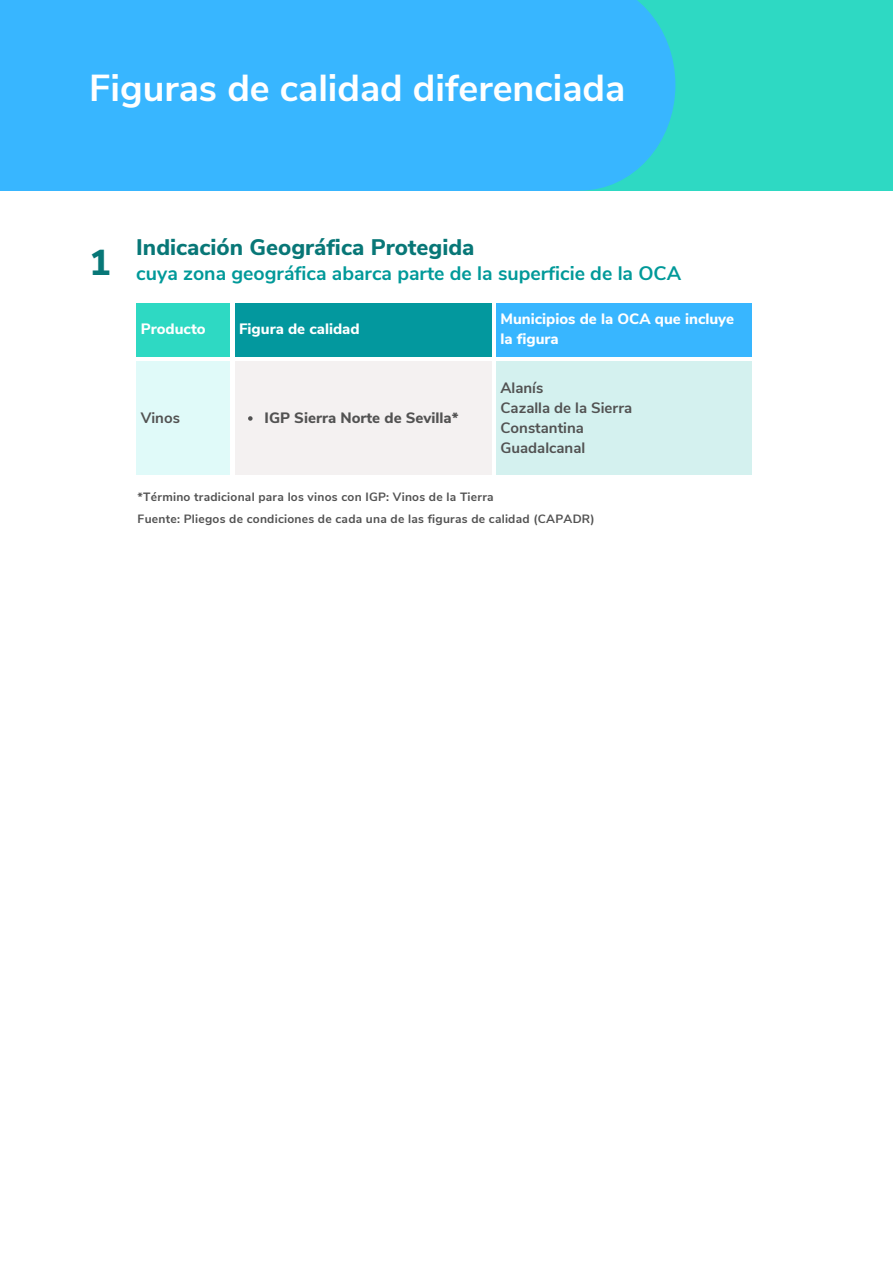
<style>
.page{position:relative;width:893px;height:1264px;background:#fff}
.page>*{position:absolute;margin:0;border:0;box-sizing:border-box;transform-origin:0 0}
.t1{font:700 37.5px "Nunito Sans";color:#fff}
.t2{font:800 22.5px "Nunito Sans";color:#087777}
.t3{font:700 19.5px "Nunito Sans";color:#019999}
.t4{font:800 15px/20.2px "Nunito Sans";color:#fff}
.t5{font:700 15px/20.2px "Nunito Sans";color:#525252}
.t6{font:800 15px "Nunito Sans";color:#525252}
.t7{font:700 12px "Nunito Sans";letter-spacing:.02em;color:#525252}
</style>
<div class="page">
<div style="left:580px;top:0;width:312px;height:191px;background:#2ed9c3"></div>
<div style="left:0;top:0;width:580px;height:191px;background:#38b6ff"></div>
<svg style="left:580px;top:0;width:95px;height:190px"></svg>
<div style="left:136px;top:302px;width:94px;height:54px;background:#2ed9c3"></div>
<div style="left:234px;top:302px;width:257px;height:54px;background:#03989e"></div>
<div style="left:496px;top:302px;width:255px;height:54px;background:#38b6ff"></div>
<div style="left:136px;top:361px;width:94px;height:114px;background:#e0faf9"></div>
<div style="left:234px;top:361px;width:257px;height:114px;background:#f4f1f1"></div>
<div style="left:496px;top:361px;width:255px;height:114px;background:#d4f1ef"></div>
<svg style="left:248px;top:416px;width:4px;height:5px"></svg>
<h1 class="t1" style="left:89px;top:63px;width:537px">Figuras de calidad diferenciada</h1>
<h2 class="t2" style="left:136px;top:233px;width:340px">Indicación Geográfica Protegida</h2>
<h3 class="t3" style="left:89px;top:260px;width:593px"><sup>1</sup> cuya zona geográfica abarca parte de la superficie de la OCA</h3>
<p class="t4" style="left:141px;top:319px;width:66px">Producto</p>
<p class="t4" style="left:239px;top:319px;width:122px">Figura de calidad</p>
<p class="t4" style="left:500px;top:309px;width:235px">Municipios de la OCA que incluye la figura</p>
<p class="t5" style="left:141px;top:408px;width:41px">Vinos</p>
<p class="t6" style="left:264px;top:408px;width:195px">IGP Sierra Norte de Sevilla*</p>
<p class="t5" style="left:500px;top:377px;width:133px">Alanís<br>Cazalla de la Sierra<br>Constantina<br>Guadalcanal</p>
<p class="t7" style="left:138px;top:489px;width:357px">*Término tradicional para los vinos con IGP: Vinos de la Tierra</p>
<p class="t7" style="left:138px;top:511px;width:458px">Fuente: Pliegos de condiciones de cada una de las figuras de calidad (CAPADR)</p>
</div>
